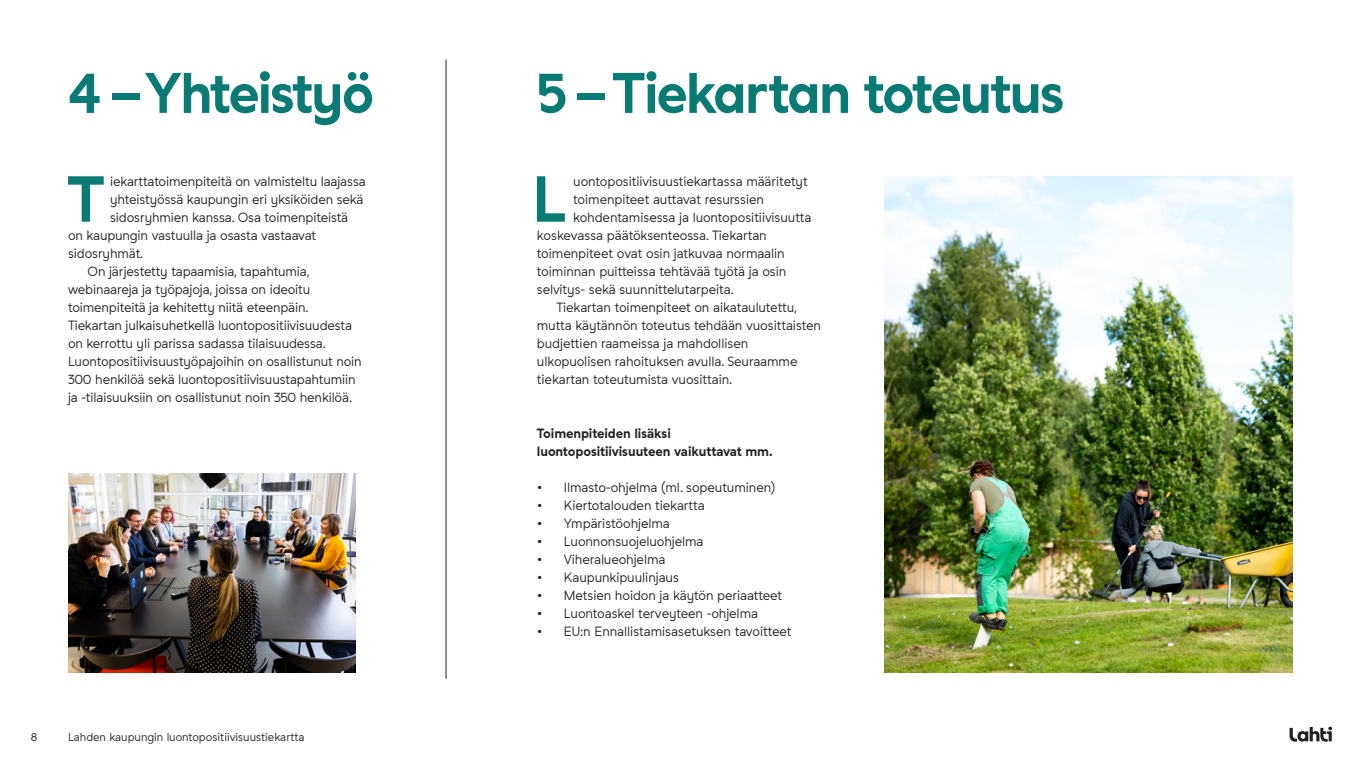
<style>
.page{position:relative;width:1361px;height:766px;background:#fff}
.page>*{position:absolute;margin:0;border:0;box-sizing:border-box;transform-origin:0 0}
.leipis__pieni_anfangi{font:700 63px "Studio Feixen Sans Lahti";color:#0a7a75}
.pääotsikko{font:55.5px "Studio Feixen Sans Lahti Headline";letter-spacing:-.04em;color:#0a7a75}
.leipis__sis{font:13.05px/18px "Studio Feixen Sans Lahti";letter-spacing:-.01em;color:#231f20}
.leipis__pieni_anfangi-2{font:13.05px "Studio Feixen Sans Lahti";letter-spacing:-.01em;color:#231f20}
.leipis{font:700 13.05px/18px "Studio Feixen Sans Lahti";letter-spacing:-.005em;color:#231f20}
.t1{font:11.25px "Studio Feixen Sans Lahti";color:#231f20}
</style>
<div class="page">
<svg style="left:1289px;top:726px;width:43px;height:15px"></svg>
<img style="left:884px;top:176px;width:409px;height:496px">
<img style="left:68px;top:474px;width:287px;height:198px">
<hr style="left:446px;top:60px;width:1px;height:618px;background:#231f20">
<p class="pääotsikko" style="left:68px;top:60px;width:308px">4 – Yhteistyö</p>
<p class="pääotsikko" style="left:537px;top:60px;width:529px">5 – Tiekartan toteutus</p>
<p class="leipis__pieni_anfangi" style="left:67px;top:161px;width:39px">T</p>
<p class="leipis__pieni_anfangi-2" style="left:110px;top:173px;width:257px">iekarttatoimenpiteitä on valmisteltu laajassa</p>
<p class="leipis__pieni_anfangi-2" style="left:110px;top:191px;width:255px">yhteistyössä kaupungin eri yksiköiden sekä</p>
<p class="leipis__pieni_anfangi-2" style="left:110px;top:209px;width:239px">sidosryhmien kanssa. Osa toimenpiteistä</p>
<p class="leipis__pieni_anfangi-2" style="left:68px;top:227px;width:250px">on kaupungin vastuulla ja osasta vastaavat</p>
<p class="leipis__pieni_anfangi-2" style="left:68px;top:245px;width:77px">sidosryhmät.</p>
<p class="leipis__sis" style="left:68px;top:262px;width:295px;text-indent:20px">On järjestetty tapaamisia, tapahtumia, webinaareja ja työpajoja, joissa on ideoitu toimenpiteitä ja kehitetty niitä eteenpäin.<br>Tiekartan julkaisuhetkellä luontopositiivisuudesta on kerrottu yli parissa sadassa tilaisuudessa.<br>Luontopositiivisuustyöpajoihin on osallistunut noin 300 henkilöä sekä luontopositiivisuustapahtumiin ja -tilaisuuksiin on osallistunut noin 350 henkilöä.</p>
<p class="leipis__pieni_anfangi" style="left:532px;top:161px;width:35px">L</p>
<p class="leipis__pieni_anfangi-2" style="left:573px;top:173px;width:236px">uontopositiivisuustiekartassa määritetyt</p>
<p class="leipis__pieni_anfangi-2" style="left:573px;top:191px;width:192px">toimenpiteet auttavat resurssien</p>
<p class="leipis__pieni_anfangi-2" style="left:573px;top:209px;width:240px">kohdentamisessa ja luontopositiivisuutta</p>
<p class="leipis__pieni_anfangi-2" style="left:537px;top:227px;width:231px">koskevassa päätöksenteossa. Tiekartan</p>
<p class="leipis__pieni_anfangi-2" style="left:537px;top:245px;width:249px">toimenpiteet ovat osin jatkuvaa normaalin</p>
<p class="leipis__pieni_anfangi-2" style="left:537px;top:263px;width:251px">toiminnan puitteissa tehtävää työtä ja osin</p>
<p class="leipis__pieni_anfangi-2" style="left:537px;top:281px;width:198px">selvitys- sekä suunnittelutarpeita.</p>
<p class="leipis__sis" style="left:537px;top:298px;width:286px;text-indent:20px">Tiekartan toimenpiteet on aikataulutettu, mutta käytännön toteutus tehdään vuosittaisten budjettien raameissa ja mahdollisen ulkopuolisen rahoituksen avulla. Seuraamme tiekartan toteutumista vuosittain.</p>
<p class="leipis" style="left:537px;top:424px;width:237px">Toimenpiteiden lisäksi luontopositiivisuuteen vaikuttavat mm.</p>
<p class="leipis__sis" style="left:537px;top:478px;width:240px">• Ilmasto-ohjelma (ml. sopeutuminen)</p>
<p class="leipis__sis" style="left:537px;top:496px;width:169px">• Kiertotalouden tiekartta</p>
<p class="leipis__sis" style="left:537px;top:514px;width:134px">• Ympäristöohjelma</p>
<p class="leipis__sis" style="left:537px;top:532px;width:168px">• Luonnonsuojeluohjelma</p>
<p class="leipis__sis" style="left:537px;top:550px;width:130px">• Viheralueohjelma</p>
<p class="leipis__sis" style="left:537px;top:568px;width:144px">• Kaupunkipuulinjaus</p>
<p class="leipis__sis" style="left:537px;top:586px;width:247px">• Metsien hoidon ja käytön periaatteet</p>
<p class="leipis__sis" style="left:537px;top:604px;width:223px">• Luontoaskel terveyteen -ohjelma</p>
<p class="leipis__sis" style="left:537px;top:622px;width:256px">• EU:n Ennallistamisasetuksen tavoitteet</p>
<p class="t1" style="left:31px;top:729px;width:8px">8</p>
<p class="t1" style="left:68px;top:729px;width:238px">Lahden kaupungin luontopositiivisuustiekartta</p>
</div>
